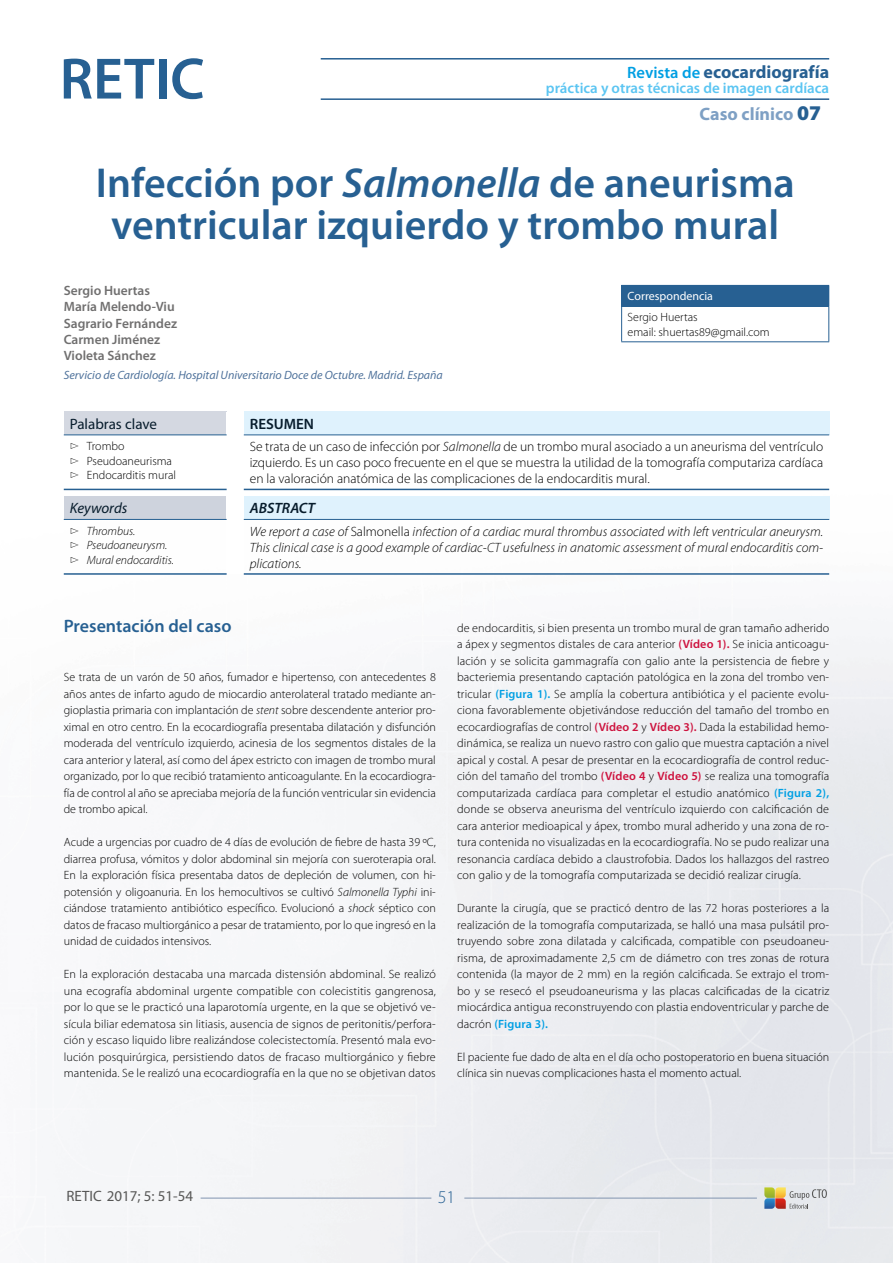
<style>
.page{position:relative;width:893px;height:1263px;background:#fff}
.page>*{position:absolute;margin:0;border:0;box-sizing:border-box;transform-origin:0 0}
.t1{font:600 42px/42px "Myriad Pro";color:#276092;text-align:center}
.t2{font:700 18px "Myriad Pro";color:#276092}
.t3{font:600 18px "Myriad Pro";color:#276092}
.t4{font:700 18px "Myriad Pro";color:#7ea0c4}
.t5{font:300 18px "Myriad Pro";color:#276092}
.t6{font:600 15px "Myriad Pro";color:#5bc5f2}
.t7{font:15px "Myriad Pro";color:#575756}
.t8{font:15px "Myriad Pro";color:#071c2c}
.t9{font:italic 15px "Myriad Pro";color:#071c2c}
.t10{font:italic 600 15px "Myriad Pro";color:#071c2c}
.t11{font:600 15px "Myriad Pro";color:#071c2c}
.t12{font:300 13.5px/16.2px "Myriad Pro";color:#000;text-align:justify}
.t13{font:italic 300 13.5px/16.2px "Myriad Pro";color:#000;text-align:justify}
.t14{font:600 13.5px/16.2px "Myriad Pro";color:#706f6f}
.t15{font:300 12px/16.5px "Myriad Pro";color:#000;text-align:justify}
.t16{font:italic 12px "Myriad Pro";color:#50739c}
.t17{font:italic 300 12px/14.4px "Myriad Pro";color:#000}
.t18{font:12px "Myriad Pro";color:#fff}
.s1{font-weight:600;font-size:16.5px;color:#009fe3}
.s2{font-style:inherit}
.s3{font-weight:900;font-size:21px;color:#276092}
.s4{font-style:italic}
.s5{font-style:normal}
.s6{font-weight:600;color:#cd123e}
.s7{font-weight:600;color:#009fe3}
</style>
<div class="page">
<img style="left:63px;top:58px;width:830px;height:1205px">
<svg style="left:764px;top:1187px;width:63px;height:22px"></svg>
<hr style="left:464px;top:1198px;width:293px;height:1px;background:#8194b0">
<hr style="left:321px;top:58px;width:508px;height:2px;background:#276092">
<hr style="left:321px;top:98px;width:508px;height:2px;background:#276092">
<hr style="left:201px;top:1198px;width:230px;height:1px;background:#8194b0">
<svg style="left:64px;top:59px;width:90px;height:40px"></svg>
<div style="left:159px;top:59px;width:7px;height:40px;background:#276092"></div>
<svg style="left:172px;top:58px;width:31px;height:41px"></svg>
<div style="left:64px;top:412px;width:163px;height:23px;background:#d4d8e1"></div>
<div style="left:227px;top:412px;width:17px;height:77px;background:#fff"></div>
<div style="left:244px;top:412px;width:585px;height:23px;background:#dff2fd"></div>
<hr style="left:244px;top:434px;width:585px;height:1px;background:#276092">
<hr style="left:244px;top:489px;width:585px;height:1px;background:#276092">
<hr style="left:64px;top:434px;width:163px;height:1px;background:#276092">
<hr style="left:64px;top:489px;width:163px;height:1px;background:#276092">
<div style="left:64px;top:496px;width:163px;height:23px;background:#ced3dd"></div>
<div style="left:227px;top:496px;width:17px;height:78px;background:#fff"></div>
<div style="left:244px;top:496px;width:585px;height:23px;background:#dff2fd"></div>
<hr style="left:244px;top:519px;width:585px;height:1px;background:#276092">
<hr style="left:244px;top:573px;width:585px;height:2px;background:#276092">
<hr style="left:64px;top:519px;width:163px;height:1px;background:#276092">
<hr style="left:64px;top:573px;width:163px;height:2px;background:#276092">
<div style="left:622px;top:285px;width:207px;height:21px;background:#276092"></div>
<hr style="left:621px;top:285px;width:208px;height:1px;background:#276092">
<svg style="left:621px;top:286px;width:1px;height:20px"></svg>
<hr style="left:621px;top:306px;width:208px;height:1px;background:#276092">
<hr style="left:621px;top:307px;width:1px;height:34px;background:#276092">
<hr style="left:828px;top:307px;width:1px;height:34px;background:#276092">
<hr style="left:621px;top:341px;width:208px;height:1px;background:#276092">
<h2 class="t2" style="left:627px;top:60px;width:204px"><span class="s1">Revista de</span> ecocardiografía</h2>
<p class="t6" style="left:546px;top:78px;width:285px">práctica y otras técnicas de imagen cardíaca</p>
<h2 class="t4" style="left:700px;top:102px;width:123px"><span class="s2">C</span>aso clínico <span class="s3">07</span></h2>
<h1 class="t1" style="left:96px;top:161px;width:701px">Infección por <span class="s4">Salmonella</span> de aneurisma ventricular izquierdo y trombo mural</h1>
<p class="t14" style="left:64px;top:282px;width:115px">Sergio Huertas<br>María Melendo-Viu<br>Sagrario Fernández<br>Carmen Jiménez<br>Violeta Sánchez</p>
<p class="t16" style="left:64px;top:367px;width:381px">Servicio de Cardiología. Hospital Universitario Doce de Octubre. Madrid. España</p>
<p class="t18" style="left:628px;top:289px;width:87px">Correspondencia</p>
<p class="t15" style="left:628px;top:310px;width:144px;line-height:14.4px">Sergio Huertas<br>email: shuertas89@gmail.com</p>
<p class="t8" style="left:70px;top:415px;width:89px">Palabras clave</p>
<p class="t11" style="left:250px;top:414px;width:66px">RESUMEN</p>
<p class="t15" style="left:70px;top:439px;width:108px;line-height:14.4px;text-align:left">▻ Trombo<br>▻ Pseudoaneurisma ▻ Endocarditis mural</p>
<p class="t12" style="left:250px;top:439px;width:575px">Se trata de un caso de infección por <span class="s4">Salmonella</span> de un trombo mural asociado a un aneurisma del ventrículo izquierdo. Es un caso poco frecuente en el que se muestra la utilidad de la tomografía computariza cardíaca en la valoración anatómica de las complicaciones de la endocarditis mural.</p>
<p class="t9" style="left:70px;top:499px;width:59px">Keywords</p>
<p class="t10" style="left:250px;top:499px;width:67px">ABSTRACT</p>
<p class="t17" style="left:70px;top:524px;width:106px">▻ Thrombus.<br>▻ Pseudoaneurysm. ▻ Mural endocarditis.</p>
<p class="t13" style="left:250px;top:523px;width:575px">We report a case of <span class="s5">Salmonella</span> infection of a cardiac mural thrombus associated with left ventricular aneurysm.<br>This clinical case is a good example of cardiac-CT usefulness in anatomic assessment of mural endocarditis com&shy;plications.</p>
<h2 class="t3" style="left:64px;top:614px;width:169px">Presentación del caso</h2>
<p class="t15" style="left:64px;top:669px;width:374px">Se trata de un varón de 50 años, fumador e hipertenso, con antecedentes 8 años antes de infarto agudo de miocardio anterolateral tratado mediante an&shy;gioplastia primaria con implantación de <span class="s4">stent</span> sobre descendente anterior pro&shy;ximal en otro centro. En la ecocardiografía presentaba dilatación y disfunción moderada del ventrículo izquierdo, acinesia de los segmentos distales de la cara anterior y lateral, así como del ápex estricto con imagen de trombo mural organizado, por lo que recibió tratamiento anticoagulante. En la ecocardiogra&shy;fía de control al año se apreciaba mejoría de la función ventricular sin evidencia de trombo apical.</p>
<p class="t15" style="left:64px;top:834px;width:374px">Acude a urgencias por cuadro de 4 días de evolución de fiebre de hasta 39 ºC, diarrea profusa, vómitos y dolor abdominal sin mejoría con sueroterapia oral.<br>En la exploración física presentaba datos de depleción de volumen, con hi&shy;potensión y oligoanuria. En los hemocultivos se cultivó <span class="s4">Salmonella Typhi</span> ini&shy;ciándose tratamiento antibiótico específico. Evolucionó a <span class="s4">shock</span> séptico con datos de fracaso multiorgánico a pesar de tratamiento, por lo que ingresó en la unidad de cuidados intensivos.</p>
<p class="t15" style="left:64px;top:966px;width:374px">En la exploración destacaba una marcada distensión abdominal. Se realizó una ecografía abdominal urgente compatible con colecistitis gangrenosa, por lo que se le practicó una laparotomía urgente, en la que se objetivó ve&shy;sícula biliar edematosa sin litiasis, ausencia de signos de peritonitis/perfora&shy;ción y escaso liquido libre realizándose colecistectomía. Presentó mala evo&shy;lución posquirúrgica, persistiendo datos de fracaso multiorgánico y fiebre mantenida. Se le realizó una ecocardiografía en la que no se objetivan datos</p>
<p class="t15" style="left:457px;top:619px;width:374px">de endocarditis, si bien presenta un trombo mural de gran tamaño adherido a ápex y segmentos distales de cara anterior <span class="s6">(Vídeo 1).</span> Se inicia anticoagu&shy;lación y se solicita gammagrafía con galio ante la persistencia de fiebre y bacteriemia presentando captación patológica en la zona del trombo ven&shy;tricular <span class="s7">(Figura 1).</span> Se amplía la cobertura antibiótica y el paciente evolu&shy;ciona favorablemente objetivándose reducción del tamaño del trombo en ecocardiografías de control <span class="s6">(Vídeo 2</span> y <span class="s6">Vídeo 3).</span> Dada la estabilidad hemo&shy;dinámica, se realiza un nuevo rastro con galio que muestra captación a nivel apical y costal. A pesar de presentar en la ecocardiografía de control reduc&shy;ción del tamaño del trombo <span class="s6">(Vídeo 4</span> y <span class="s6">Vídeo 5)</span> se realiza una tomografía computarizada cardíaca para completar el estudio anatómico <span class="s7">(Figura 2), </span>donde se observa aneurisma del ventrículo izquierdo con calcificación de cara anterior medioapical y ápex, trombo mural adherido y una zona de ro&shy;tura contenida no visualizadas en la ecocardiografía. No se pudo realizar una resonancia cardíaca debido a claustrofobia. Dados los hallazgos del rastreo con galio y de la tomografía computarizada se decidió realizar cirugía.</p>
<p class="t15" style="left:457px;top:900px;width:374px">Durante la cirugía, que se practicó dentro de las 72 horas posteriores a la realización de la tomografía computarizada, se halló una masa pulsátil pro&shy;truyendo sobre zona dilatada y calcificada, compatible con pseudoaneu&shy;risma, de aproximadamente 2,5 cm de diámetro con tres zonas de rotura contenida (la mayor de 2 mm) en la región calcificada. Se extrajo el trom&shy;bo y se resecó el pseudoaneurisma y las placas calcificadas de la cicatriz miocárdica antigua reconstruyendo con plastia endoventricular y parche de dacrón <span class="s7">(Figura 3).</span></p>
<p class="t15" style="left:457px;top:1048px;width:374px">El paciente fue dado de alta en el día ocho postoperatorio en buena situación clínica sin nuevas complicaciones hasta el momento actual.</p>
<p class="t7" style="left:66px;top:1187px;width:128px">RETIC 2017; 5: 51-54</p>
<h2 class="t5" style="left:438px;top:1187px;width:19px">51</h2>
</div>
